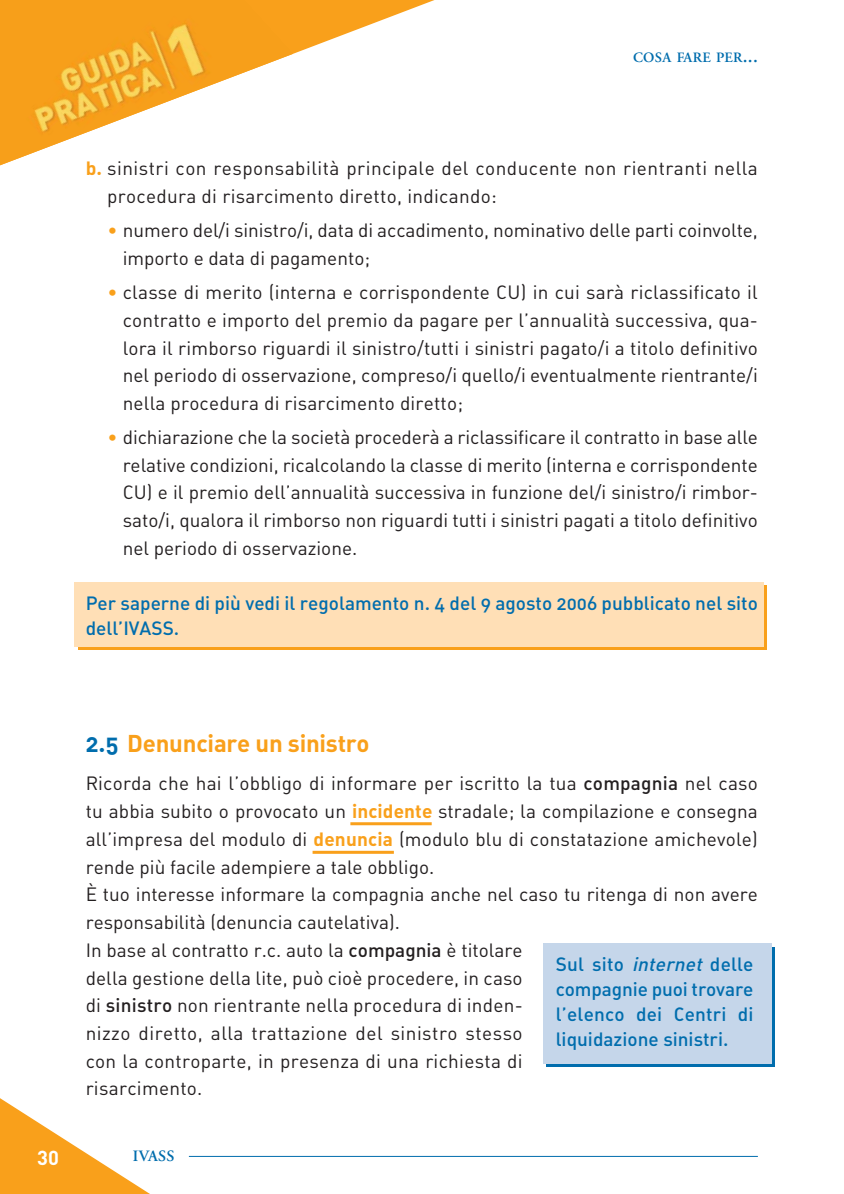
<style>
.page{position:relative;width:844px;height:1194px;background:#fff}
.page>*{position:absolute;margin:0;border:0;box-sizing:border-box;transform-origin:0 0}
.t1{font:24px "DIN Bold Alternate";letter-spacing:-.01em;color:#f9a01b}
.t2{font:20px "DIN Bold";color:#fff}
.t3{font:19px/27.8px "DIN Regular Alternate";letter-spacing:.005em;color:#231f20}
.t4{font:19px/25px "DIN Medium Alternate";color:#006dad}
.t5{font:19px/27.6px "DIN Regular Alternate";letter-spacing:.025em;color:#231f20}
.t6{font:600 15.8px "Adobe Garamond";letter-spacing:.02em;color:#006dad}
.t7{font:600 14.2px "Adobe Garamond";letter-spacing:.02em;color:#006dad}
.s1{font-size:19px}
.s2{font-family:"DIN Bold Alternate";color:#f9a01b}
.s3{color:#f9a01b}
.s4{color:#006dad}
.s5{font-family:"DIN Medium Alternate"}
.s6{font-style:italic}
</style>
<div class="page">
<div style="left:78px;top:585px;width:688px;height:65px;background:linear-gradient(to right,#f9a01b,#f9a01b)"></div>
<div style="left:74px;top:582px;width:689px;height:64px;background:#ffdfb6"></div>
<svg style="left:0;top:1098px;width:193px;height:95px"></svg>
<hr style="left:189px;top:1155px;width:568px;height:1px;background:#006dad">
<svg style="left:323px;top:0;width:112px;height:43px"></svg>
<img style="left:0;top:0;width:323px;height:166px">
<svg style="left:546px;top:947px;width:229px;height:120px"></svg>
<div style="left:542px;top:943px;width:229px;height:120px;background:#c5d6ea"></div>
<hr style="left:312px;top:850px;width:82px;height:3px;background:#f9a01b">
<hr style="left:350px;top:822px;width:81px;height:3px;background:#f9a01b">
<p class="t7" style="left:633px;top:52px;width:126px">COSA FARE PER<span class="s1">...</span></p>
<p class="t5" style="left:107px;top:157px;width:652px;text-indent:-22px"><span class="s2">b.</span> sinistri con responsabilità principale del conducente non rientranti nella procedura di risarcimento diretto, indicando:</p>
<p class="t3" style="left:123px;top:219px;width:636px;text-indent:-15px"><span class="s3">•</span> numero del/i sinistro/i, data di accadimento, nominativo delle parti coinvolte, importo e data di pagamento;</p>
<p class="t3" style="left:123px;top:281px;width:636px;text-align:justify;text-indent:-15px"><span class="s3">•</span> classe di merito (interna e corrispondente CU) in cui sarà riclassificato il contratto e importo del premio da pagare per l’annualità successiva, qua&shy;lora il rimborso riguardi il sinistro/tutti i sinistri pagato/i a titolo definitivo nel periodo di osservazione, compreso/i quello/i eventualmente rientrante/i nella procedura di risarcimento diretto;</p>
<p class="t3" style="left:123px;top:425px;width:636px;text-align:justify;text-indent:-15px"><span class="s3">•</span> dichiarazione che la società procederà a riclassificare il contratto in base alle relative condizioni, ricalcolando la classe di merito (interna e corrispondente CU) e il premio dell’annualità successiva in funzione del/i sinistro/i rimbor&shy;sato/i, qualora il rimborso non riguardi tutti i sinistri pagati a titolo definitivo nel periodo di osservazione.</p>
<p class="t4" style="left:86px;top:592px;width:673px">Per saperne di più vedi il regolamento n. 4 del 9 agosto 2006 pubblicato nel sito dell’IVASS.</p>
<p class="t2" style="left:37px;top:1145px;width:23px">30</p>
<p class="t1" style="left:86px;top:734px;width:285px"><span class="s4">2.5</span> Denunciare un sinistro</p>
<p class="t3" style="left:86px;top:770px;width:673px">Ricorda che hai l’obbligo di informare per iscritto la tua <span class="s5">compagnia</span> nel caso tu abbia subito o provocato un <span class="s2">incidente</span> stradale; la compilazione e consegna all’impresa del modulo di <span class="s2">denuncia</span> (modulo blu di constatazione amichevole) rende più facile adempiere a tale obbligo.<br>È tuo interesse informare la compagnia anche nel caso tu ritenga di non avere responsabilità (denuncia cautelativa).<br>In base al contratto r.c. auto la <span class="s5">compagnia</span> è titolare<br>della gestione della lite, può cioè procedere, in caso<br>di <span class="s5">sinistro</span> non rientrante nella procedura di inden-<br>nizzo diretto, alla trattazione del sinistro stesso<br>con la controparte, in presenza di una richiesta di<br>risarcimento.</p>
<p class="t4" style="left:555px;top:953px;width:199px;text-align:justify">Sul sito <span class="s6">internet</span> delle compagnie puoi trovare l’elenco dei Centri di liquidazione sinistri.</p>
<p class="t6" style="left:133px;top:1149px;width:43px">IVASS</p>
</div>
